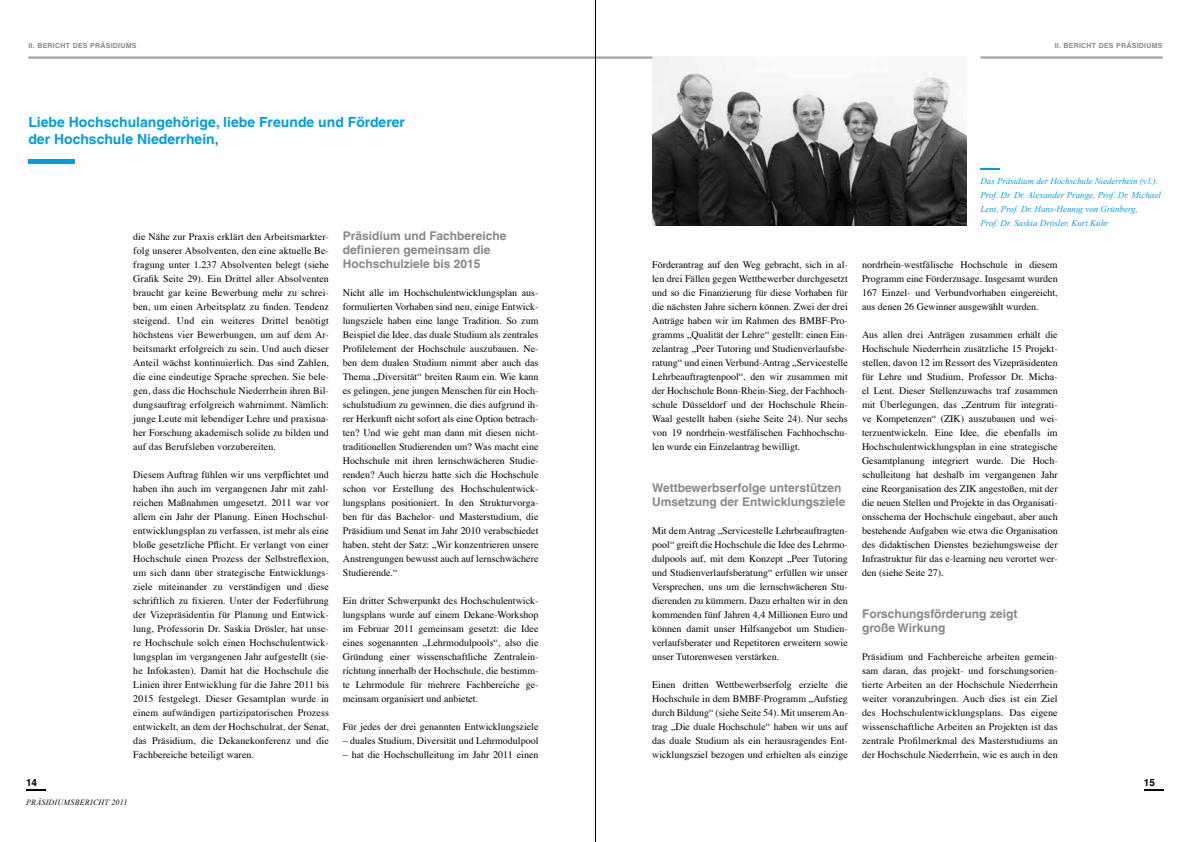
<style>
.page{position:relative;width:1191px;height:842px;background:#fff}
.page>*{position:absolute;margin:0;border:0;box-sizing:border-box;transform-origin:0 0}
.t1{font:700 14px/17.5px "Helvetica LT";color:#009ee0}
.t2{font:700 12px/14px "Helvetica LT";color:#87888a}
.t3{font:10px/14px "Times";color:#000;text-align:justify}
.t4{font:700 10px "Helvetica LT";color:#000}
.t5{font:italic 9px/14px "Times New Roman";color:#009ee0}
.t6{font:italic 8px "Times New Roman";letter-spacing:.03em;color:#000}
.t7{font:700 7px "Helvetica LT";letter-spacing:.04em;color:#87888a}
</style>
<div class="page">
<hr style="left:980px;top:57px;width:182px;height:1px;background:#87888a">
<hr style="left:980px;top:58px;width:182px;height:1px;background:#87888a">
<svg style="left:1144px;top:789px;width:19px;height:2px"></svg>
<img style="left:652px;top:57px;width:315px;height:169px">
<svg style="left:980px;top:168px;width:19px;height:2px"></svg>
<svg style="left:26px;top:789px;width:19px;height:2px"></svg>
<div style="left:28px;top:159px;width:47px;height:5px;background:#009ee0"></div>
<hr style="left:28px;top:57px;width:624px;height:1px;background:#87888a">
<hr style="left:28px;top:58px;width:624px;height:1px;background:#87888a">
<hr style="left:595px;top:0;width:1px;height:842px;background:#000">
<p class="t7" style="left:28px;top:41px;width:20px">II. Beri</p>
<p class="t7" style="left:55px;top:41px;width:24px">cht des</p>
<p class="t7" style="left:90px;top:41px;width:11px">Präsidiums</p>
<h1 class="t1" style="left:28px;top:113px;width:378px">Liebe Hochschulangehörige, liebe Freunde und Förderer der Hochschule Niederrhein,</h1>
<p class="t3" style="left:133px;top:230px;width:197px">die Nähe zur Praxis erklärt den Arbeitsmarkter&shy;folg unserer Absolventen, den eine aktuelle Be&shy;fragung unter 1.237 Absolventen belegt (siehe Grafik Seite 29). Ein Drittel aller Absolventen braucht gar keine Bewerbung mehr zu schrei&shy;ben, um einen Arbeitsplatz zu finden. Tendenz steigend. Und ein weiteres Drittel benötigt höchstens vier Bewerbungen, um auf dem Ar&shy;beitsmarkt erfolgreich zu sein. Und auch dieser Anteil wächst kontinuierlich. Das sind Zahlen, die eine eindeutige Sprache sprechen. Sie bele&shy;gen, dass die Hochschule Niederrhein ihren Bil&shy;dungsauftrag erfolgreich wahrnimmt. Nämlich: junge Leute mit lebendiger Lehre und praxisna&shy;her Forschung akademisch solide zu bilden und auf das Berufsleben vorzubereiten.</p>
<p class="t3" style="left:133px;top:468px;width:197px">Diesem Auftrag fühlen wir uns verpflichtet und haben ihn auch im vergangenen Jahr mit zahl&shy;reichen Maßnahmen umgesetzt. 2011 war vor allem ein Jahr der Planung. Einen Hochschul&shy;entwicklungsplan zu verfassen, ist mehr als eine bloße gesetzliche Pflicht. Er verlangt von einer Hochschule einen Prozess der Selbstreflexion, um sich dann über strategische Entwicklungs&shy;ziele miteinander zu verständigen und diese schriftlich zu fixieren. Unter der Federführung der Vizepräsidentin für Planung und Entwick&shy;lung, Professorin Dr. Saskia Drösler, hat unse&shy;re Hochschule solch einen Hochschulentwick&shy;lungsplan im vergangenen Jahr aufgestellt (sie&shy;he Infokasten). Damit hat die Hochschule die Linien ihrer Entwicklung für die Jahre 2011 bis 2015 festgelegt. Dieser Gesamtplan wurde in einem aufwändigen partizipatorischen Prozess entwickelt, an dem der Hochschulrat, der Senat, das Präsidium, die Dekanekonferenz und die Fachbereiche beteiligt waren.</p>
<p class="t4" style="left:26px;top:776px;width:13px">14</p>
<p class="t6" style="left:26px;top:797px;width:103px">Präsidiumsbericht 2011</p>
<p class="t2" style="left:343px;top:228px;width:165px">Präsidium und Fachbereiche definieren gemeinsam die<br>Hochschulziele bis 2015</p>
<p class="t3" style="left:343px;top:286px;width:197px">Nicht alle im Hochschulentwicklungsplan aus&shy;formulierten Vorhaben sind neu, einige Entwick&shy;lungsziele haben eine lange Tradition. So zum Beispiel die Idee, das duale Studium als zentrales Profilelement der Hochschule auszubauen. Ne&shy;ben dem dualen Studium nimmt aber auch das Thema „Diversität“ breiten Raum ein. Wie kann es gelingen, jene jungen Menschen für ein Hoch&shy;schulstudium zu gewinnen, die dies aufgrund ih&shy;rer Herkunft nicht sofort als eine Option betrach&shy;ten? Und wie geht man dann mit diesen nicht&shy;traditionellen Studierenden um? Was macht eine Hochschule mit ihren lernschwächeren Studie&shy;renden? Auch hierzu hatte sich die Hochschule schon vor Erstellung des Hochschulentwick&shy;lungsplans positioniert. In den Strukturvorga&shy;ben für das Bachelor- und Masterstudium, die Präsidium und Senat im Jahr 2010 verabschiedet haben, steht der Satz: „Wir konzentrieren unsere Anstrengungen bewusst auch auf lernschwächere Studierende.“</p>
<p class="t3" style="left:343px;top:594px;width:197px">Ein dritter Schwerpunkt des Hochschulentwick&shy;lungsplans wurde auf einem Dekane-Workshop im Februar 2011 gemeinsam gesetzt: die Idee eines sogenannten „Lehrmodulpools“, also die Gründung einer wissenschaftliche Zentralein&shy;richtung innerhalb der Hochschule, die bestimm&shy;te Lehrmodule für mehrere Fachbereiche ge&shy;meinsam organisiert und anbietet.</p>
<p class="t3" style="left:343px;top:720px;width:197px">Für jedes der drei genannten Entwicklungsziele</p>
<p class="t3" style="left:343px;top:734px;width:197px">– duales Studium, Diversität und Lehrmodulpool</p>
<p class="t3" style="left:343px;top:748px;width:197px">– hat die Hochschulleitung im Jahr 2011 einen</p>
<p class="t7" style="left:1054px;top:41px;width:14px">II. beri</p>
<p class="t7" style="left:1081px;top:41px;width:24px">cht des</p>
<p class="t7" style="left:1116px;top:41px;width:11px">Präsidiums</p>
<p class="t3" style="left:652px;top:258px;width:197px">Förderantrag auf den Weg gebracht, sich in al&shy;len drei Fällen gegen Wettbewerber durchgesetzt und so die Finanzierung für diese Vorhaben für die nächsten Jahre sichern können. Zwei der drei Anträge haben wir im Rahmen des BMBF-Pro&shy;gramms „Qualität der Lehre“ gestellt: einen Ein&shy;zelantrag „Peer Tutoring und Studienverlaufsbe&shy;ratung“ und einen Verbund-Antrag „Servicestelle Lehrbeauftragtenpool“, den wir zusammen mit der Hochschule Bonn-Rhein-Sieg, der Fachhoch&shy;schule Düsseldorf und der Hochschule Rhein-Waal gestellt haben (siehe Seite 24). Nur sechs von 19 nordrhein-westfälischen Fachhochschu&shy;len wurde ein Einzelantrag bewilligt.</p>
<p class="t2" style="left:652px;top:480px;width:195px">Wettbewerbserfolge unterstützen<br>Umsetzung der Entwicklungsziele</p>
<p class="t3" style="left:652px;top:524px;width:197px">Mit dem Antrag „Servicestelle Lehrbeauftragten&shy;pool“ greift die Hochschule die Idee des Lehrmo&shy;dulpools auf, mit dem Konzept „Peer Tutoring und Studienverlaufsberatung“ erfüllen wir unser Versprechen, uns um die lernschwächeren Stu&shy;dierenden zu kümmern. Dazu erhalten wir in den kommenden fünf Jahren 4,4 Millionen Euro und können damit unser Hilfsangebot um Studien&shy;verlaufsberater und Repetitoren erweitern sowie unser Tutorenwesen verstärken.</p>
<p class="t3" style="left:652px;top:678px;width:197px">Einen dritten Wettbewerbserfolg erzielte die Hochschule in dem BMBF-Programm „Aufstieg durch Bildung“ (siehe Seite 54). Mit unserem An&shy;trag „Die duale Hochschule“ haben wir uns auf das duale Studium als ein herausragendes Ent&shy;wicklungsziel bezogen und erhielten als einzige</p>
<p class="t5" style="left:980px;top:174px;width:182px">Das Präsidium der Hochschule Niederrhein (v.l.):<br>Prof. Dr. Dr. Alexander Prange, Prof. Dr. Michael Lent, Prof. Dr. Hans-Hennig von Grünberg,<br>Prof. Dr. Saskia Drösler, Kurt Kühr</p>
<p class="t3" style="left:862px;top:258px;width:197px">nordrhein-westfälische Hochschule in diesem Programm eine Förderzusage. Insgesamt wurden 167 Einzel- und Verbundvorhaben eingereicht, aus denen 26 Gewinner ausgewählt wurden.</p>
<p class="t3" style="left:862px;top:328px;width:197px">Aus allen drei Anträgen zusammen erhält die Hochschule Niederrhein zusätzliche 15 Projekt&shy;stellen, davon 12 im Ressort des Vizepräsidenten für Lehre und Studium, Professor Dr. Micha&shy;el Lent. Dieser Stellenzuwachs traf zusammen mit Überlegungen, das „Zentrum für integrati&shy;ve Kompetenzen“ (ZIK) auszubauen und wei&shy;terzuentwickeln. Eine Idee, die ebenfalls im Hochschulentwicklungsplan in eine strategische Gesamtplanung integriert wurde. Die Hoch&shy;schulleitung hat deshalb im vergangenen Jahr eine Reorganisation des ZIK angestoßen, mit der die neuen Stellen und Projekte in das Organisati&shy;onsschema der Hochschule eingebaut, aber auch bestehende Aufgaben wie etwa die Organisation des didaktischen Dienstes beziehungsweise der Infrastruktur für das e-learning neu verortet wer&shy;den (siehe Seite 27).</p>
<p class="t2" style="left:862px;top:606px;width:157px">Forschungsförderung zeigt große Wirkung</p>
<p class="t3" style="left:862px;top:650px;width:197px">Präsidium und Fachbereiche arbeiten gemein&shy;sam daran, das projekt- und forschungsorien&shy;tierte Arbeiten an der Hochschule Niederrhein weiter voranzubringen. Auch dies ist ein Ziel des Hochschulentwicklungsplans. Das eigene wissenschaftliche Arbeiten an Projekten ist das zentrale Profilmerkmal des Masterstudiums an der Hochschule Niederrhein, wie es auch in den</p>
<p class="t4" style="left:1143px;top:776px;width:13px">15</p>
</div>
